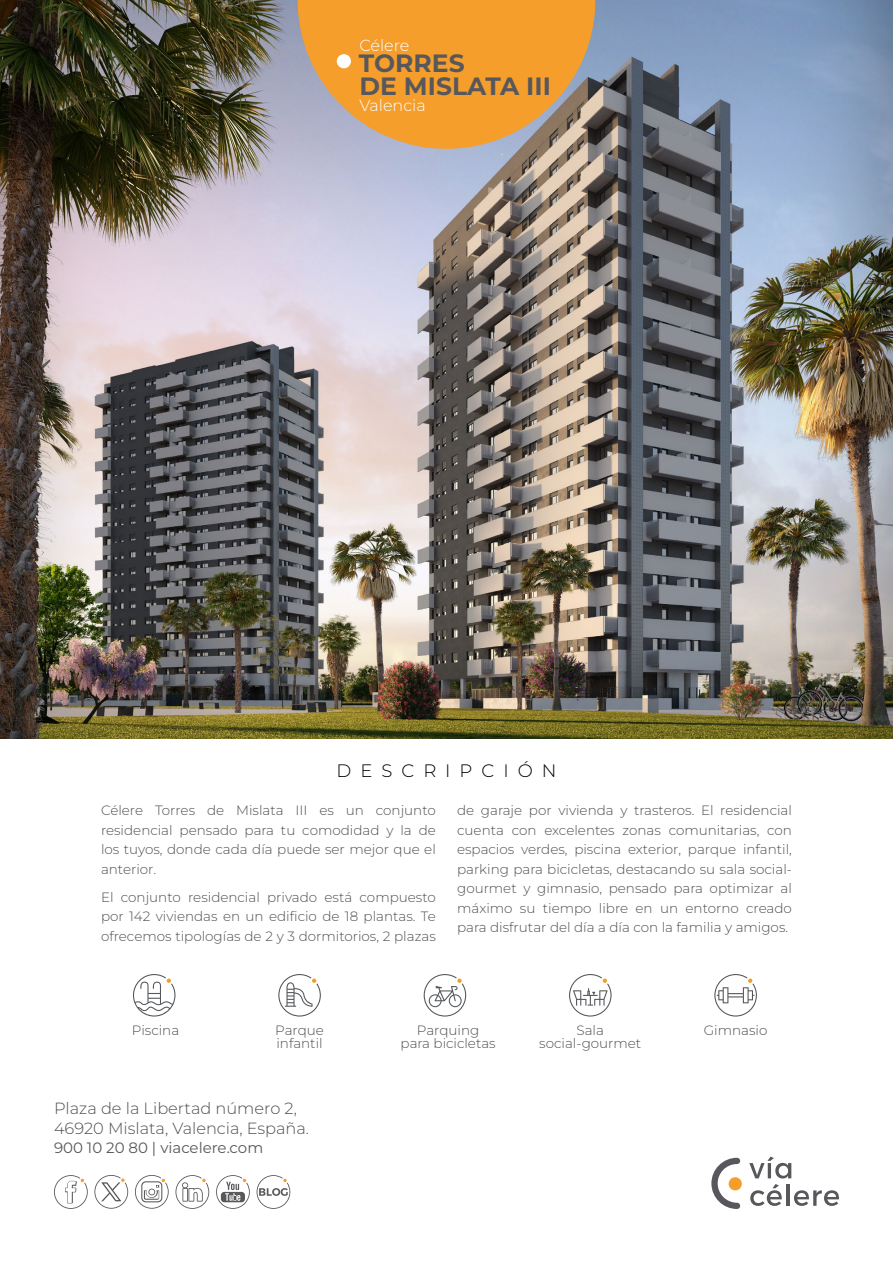
<style>
.page{position:relative;width:893px;height:1263px;background:#fff}
.page>*{position:absolute;margin:0;border:0;box-sizing:border-box;transform-origin:0 0}
.t1{font:700 25.05px/23px "Montserrat";color:#58585c}
.t2{font:300 18px "Montserrat";letter-spacing:.5em;color:#000}
.t3{font:300 16.2px/19.5px "Montserrat";color:#504f4f}
.t4{font:300 16.05px "Montserrat";color:#fff}
.t5{font:15px "Montserrat";color:#58585c}
.t6{font:300 13.5px/19.5px "Montserrat";color:#504f4f;text-align:justify}
</style>
<div class="page">
<img style="left:0;top:0;width:893px;height:738px">
<svg style="left:298px;top:0;width:297px;height:149px"></svg>
<div style="left:337px;top:54px;width:14px;height:14px;background:#fff;border-radius:50%"></div>
<svg style="left:749px;top:1156px;width:42px;height:22px"></svg>
<svg style="left:750px;top:1184px;width:32px;height:22px"></svg>
<hr style="left:786px;top:1184px;width:3px;height:22px;background:#58585c">
<svg style="left:794px;top:1190px;width:45px;height:16px"></svg>
<svg style="left:729px;top:1177px;width:13px;height:13px"></svg>
<svg style="left:711px;top:1158px;width:29px;height:51px"></svg>
<svg style="left:133px;top:974px;width:42px;height:42px"></svg>
<svg style="left:278px;top:974px;width:43px;height:42px"></svg>
<svg style="left:424px;top:974px;width:42px;height:42px"></svg>
<svg style="left:569px;top:974px;width:43px;height:42px"></svg>
<svg style="left:714px;top:974px;width:43px;height:42px"></svg>
<svg style="left:175px;top:1175px;width:34px;height:34px"></svg>
<svg style="left:216px;top:1175px;width:34px;height:34px"></svg>
<svg style="left:257px;top:1175px;width:33px;height:34px"></svg>
<svg style="left:135px;top:1175px;width:34px;height:34px"></svg>
<svg style="left:54px;top:1175px;width:34px;height:34px"></svg>
<svg style="left:94px;top:1175px;width:34px;height:34px"></svg>
<p class="t4" style="left:359px;top:34px;width:51px">Célere</p>
<h1 class="t1" style="left:359px;top:51px;width:194px">TORRES<br>DE MISLATA III</h1>
<p class="t4" style="left:359px;top:94px;width:68px">Valencia</p>
<h2 class="t2" style="left:337px;top:759px;width:221px">DESCRIPCIÓN</h2>
<p class="t6" style="left:101px;top:800px;width:336px">Célere Torres de Mislata III es un conjunto residencial pensado para tu comodidad y la de los tuyos, donde cada día puede ser mejor que el anterior.</p>
<p class="t6" style="left:101px;top:887px;width:336px">El conjunto residencial privado está compuesto por 142 viviendas en un edificio de 18 plantas. Te ofrecemos tipologías de 2 y 3 dormitorios, 2 plazas</p>
<p class="t6" style="left:457px;top:800px;width:336px">de garaje por vivienda y trasteros. El residencial cuenta con excelentes zonas comunitarias, con espacios verdes, piscina exterior, parque infantil, parking para bicicletas, destacando su sala social&shy;gourmet y gimnasio, pensado para optimizar al máximo su tiempo libre en un entorno creado para disfrutar del día a día con la familia y amigos.</p>
<p class="t6" style="left:132px;top:1020px;width:49px">Piscina</p>
<p class="t6" style="left:275px;top:1023px;width:50px;line-height:13.5px">Parque infantil</p>
<p class="t6" style="left:539px;top:1023px;width:103px;line-height:13.5px;text-align:center">Sala social-gourmet</p>
<p class="t6" style="left:417px;top:1020px;width:64px">Parquing</p>
<p class="t6" style="left:704px;top:1020px;width:65px">Gimnasio</p>
<p class="t6" style="left:401px;top:1033px;width:97px">para bicicletas</p>
<p class="t3" style="left:54px;top:1098px;width:257px">Plaza de la Libertad número 2,<br>46920 Mislata, Valencia, España.</p>
<p class="t5" style="left:54px;top:1138px;width:211px">900 10 20 80 | viacelere.com</p>
</div>
